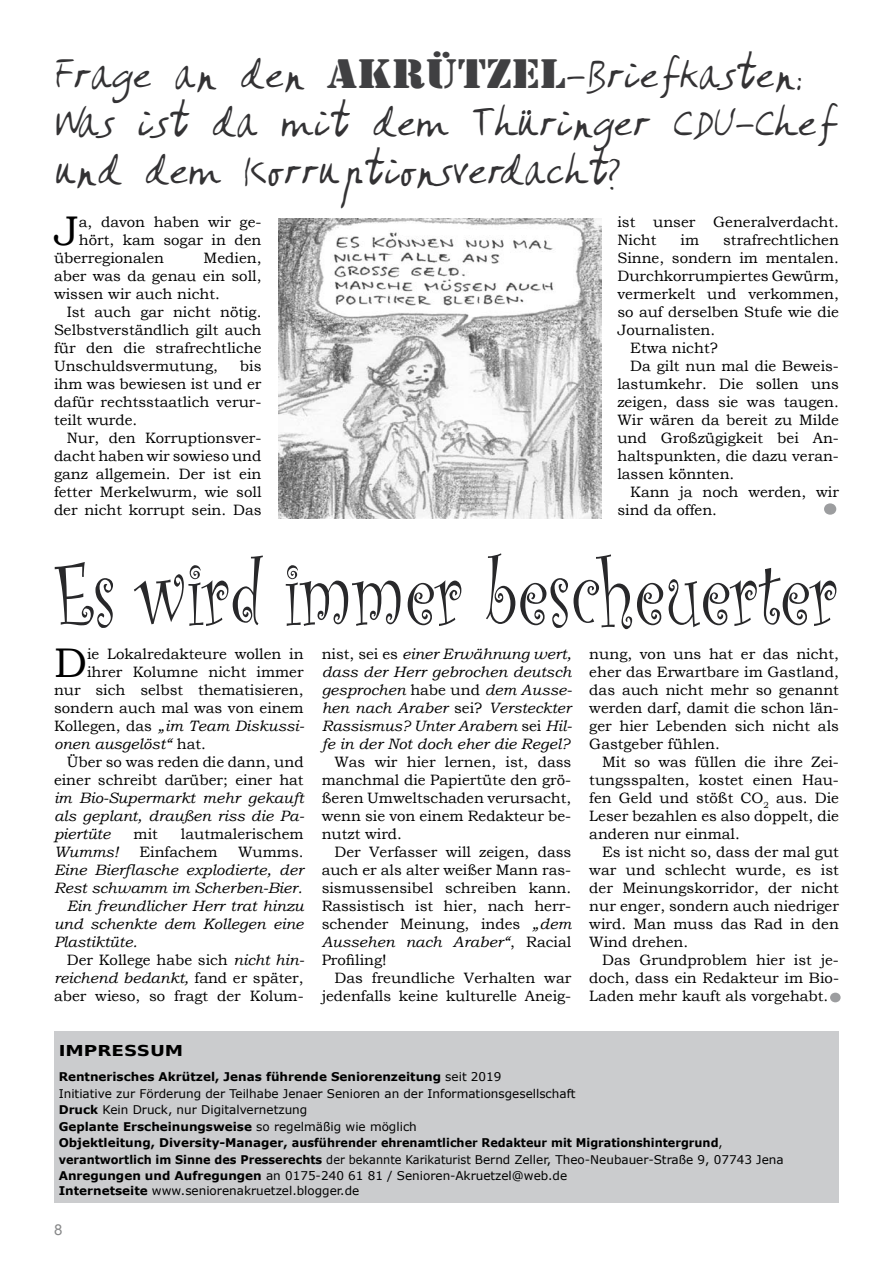
<style>
.page{position:relative;width:893px;height:1263px;background:#fff}
.page>*{position:absolute;margin:0;border:0;box-sizing:border-box;transform-origin:0 0}
.t1{font:92.55px "Curlz";color:#28282a;scale:.79 1}
.t2{font:700 61.95px "Bookman Old Style";color:#9c9d9f;scale:1.08 1}
.t3{font:700 53.25px "Bookman Old Style";color:#9c9d9f;scale:1.08 1}
.t4{font:46.05px/47.7px "Amano";color:#333234}
.t5{font:41.4px "Bookman Old Style";color:#000}
.t6{font:15px/18px "Bookman Old Style";color:#000;text-align:justify}
.t7{font:italic 15px/18px "Bookman Old Style";color:#000;text-align:justify}
.t8{font:700 15px "Bitstream Vera Sans";color:#000;scale:1.23 1}
.t9{font:15px "Arial";color:#878889}
.t10{font:12px/16.5px "Verdana";color:#000}
.s1{font-family:"Stencil";font-size:42.75px;color:#404042}
.s2{font-style:normal}
.s3{font-style:italic}
.s4{font-weight:700}
</style>
<div class="page">
<div style="left:54px;top:1031px;width:785px;height:172px;background:#cbccce"></div>
<img style="left:279px;top:219px;width:322px;height:299px">
<h3 class="t4" style="left:54px;top:49px;width:784px">Frage an den <span class="s1">AKRÜTZEL</span>-Briefkasten:<br>Was ist da mit dem Thüringer CDU-Chef und dem Korruptionsverdacht?</h3>
<h3 class="t5" style="left:54px;top:204px;width:26px">J</h3>
<p class="t6" style="left:79px;top:213px;width:184px">a, davon haben wir ge-</p>
<p class="t6" style="left:617px;top:213px;width:223px">ist unser Generalverdacht.<br>Nicht</p>
<p class="t6" style="left:79px;top:231px;width:184px">hört, kam sogar in den</p>
<p class="t6" style="left:54px;top:249px;width:112px">überregionalen</p>
<p class="t6" style="left:680px;top:231px;width:20px">im</p>
<p class="t6" style="left:723px;top:231px;width:117px">strafrechtlichen</p>
<p class="t6" style="left:617px;top:249px;width:223px">Sinne, sondern im mentalen.</p>
<p class="t6" style="left:617px;top:267px;width:223px">Durchkorrumpiertes Gewürm,</p>
<p class="t6" style="left:617px;top:285px;width:223px">vermerkelt und verkommen,</p>
<p class="t6" style="left:617px;top:303px;width:223px">so auf derselben Stufe wie die</p>
<p class="t6" style="left:617px;top:321px;width:99px">Journalisten.</p>
<p class="t6" style="left:630px;top:339px;width:89px">Etwa nicht?</p>
<p class="t6" style="left:630px;top:357px;width:210px">Da gilt nun mal die Beweis-</p>
<p class="t6" style="left:617px;top:375px;width:223px">lastumkehr. Die sollen uns</p>
<p class="t6" style="left:617px;top:393px;width:223px">zeigen, dass sie was taugen.</p>
<p class="t6" style="left:617px;top:411px;width:223px">Wir wären da bereit zu Milde</p>
<p class="t6" style="left:617px;top:429px;width:223px">und Großzügigkeit bei An-</p>
<p class="t6" style="left:617px;top:447px;width:223px">haltspunkten, die dazu veran-</p>
<p class="t6" style="left:617px;top:465px;width:118px">lassen könnten.</p>
<p class="t6" style="left:630px;top:483px;width:210px">Kann ja noch werden, wir</p>
<p class="t6" style="left:617px;top:501px;width:101px">sind da offen.</p>
<p class="t6" style="left:54px;top:249px;width:209px;text-indent:150px">Medien, aber was da genau ein soll, wissen wir auch nicht.</p>
<p class="t6" style="left:54px;top:303px;width:209px;text-indent:13px">Ist auch gar nicht nötig.<br>Selbstverständlich gilt auch für den die strafrechtliche Unschuldsvermutung,</p>
<p class="t6" style="left:54px;top:357px;width:209px;text-indent:186px">bis ihm was bewiesen ist und er dafür rechtsstaatlich verur&shy;teilt wurde.</p>
<p class="t6" style="left:54px;top:429px;width:209px;text-indent:13px">Nur, den Korruptionsver&shy;dacht haben wir sowieso und ganz allgemein. Der ist ein fetter Merkelwurm, wie soll der nicht korrupt sein. Das</p>
<h2 class="t2" style="left:819px;top:448px;width:23px">.</h2>
<h1 class="t1" style="left:54px;top:529px;width:993px">Es wird immer bescheuerter</h1>
<h3 class="t5" style="left:54px;top:636px;width:35px">D</h3>
<p class="t6" style="left:87px;top:645px;width:218px">ie Lokalredakteure wollen in</p>
<p class="t6" style="left:87px;top:663px;width:218px">ihrer Kolumne nicht immer</p>
<p class="t6" style="left:54px;top:681px;width:251px">nur sich selbst thematisieren,</p>
<p class="t6" style="left:54px;top:699px;width:251px">sondern auch mal was von einem</p>
<p class="t7" style="left:54px;top:716px;width:252px"><span class="s2">Kollegen, das</span> „im Team Diskussi-</p>
<p class="t7" style="left:54px;top:734px;width:153px">onen ausgelöst“ <span class="s2">hat.</span></p>
<p class="t6" style="left:67px;top:753px;width:238px">Über so was reden die dann, und</p>
<p class="t6" style="left:54px;top:771px;width:251px">einer schreibt darüber; einer hat</p>
<p class="t7" style="left:54px;top:788px;width:252px">im Bio-Supermarkt mehr gekauft als geplant, draußen riss die Pa&shy;piertüte</p>
<p class="t6" style="left:134px;top:825px;width:26px">mit</p>
<p class="t6" style="left:181px;top:825px;width:124px">lautmalerischem</p>
<p class="t7" style="left:54px;top:842px;width:66px">Wumms!</p>
<p class="t6" style="left:139px;top:843px;width:80px">Einfachem</p>
<p class="t6" style="left:238px;top:843px;width:67px">Wumms.</p>
<p class="t7" style="left:54px;top:860px;width:251px">Eine Bierflasche explodierte, der</p>
<p class="t7" style="left:54px;top:878px;width:250px">Rest schwamm im Scherben-Bier.</p>
<p class="t7" style="left:67px;top:896px;width:238px">Ein freundlicher Herr trat hinzu</p>
<p class="t7" style="left:54px;top:914px;width:251px">und schenkte dem Kollegen eine</p>
<p class="t7" style="left:54px;top:932px;width:85px">Plastiktüte.</p>
<p class="t6" style="left:67px;top:951px;width:239px">Der Kollege habe sich <span class="s3">nicht hin-</span></p>
<p class="t7" style="left:54px;top:968px;width:251px">reichend bedankt, <span class="s2">fand er später,</span></p>
<p class="t6" style="left:54px;top:987px;width:251px">aber wieso, so fragt der Kolum-</p>
<p class="t7" style="left:322px;top:644px;width:252px"><span class="s2">nist, sei es</span> einer Erwähnung wert, dass der Herr gebrochen deutsch gesprochen <span class="s2">habe und</span> dem Ausse&shy;hen nach Araber <span class="s2">sei?</span> Versteckter Rassismus? Unter Arabern <span class="s2">sei</span> Hil&shy;fe in der Not doch eher die Regel?</p>
<p class="t6" style="left:322px;top:753px;width:251px;text-indent:13px">Was wir hier lernen, ist, dass manchmal die Papiertüte den grö&shy;ßeren Umweltschaden verursacht, wenn sie von einem Redakteur be&shy;nutzt wird.</p>
<p class="t6" style="left:322px;top:843px;width:251px;text-indent:13px">Der Verfasser will zeigen, dass auch er als alter weißer Mann ras&shy;sismussensibel schreiben kann.<br>Rassistisch ist hier, nach herr&shy;schender Meinung, indes <span class="s3">„dem Aussehen nach Araber“</span>, Racial Profiling!</p>
<p class="t6" style="left:322px;top:969px;width:251px;text-align:right">Das freundliche Verhalten war jedenfalls keine kulturelle Aneig-</p>
<p class="t6" style="left:589px;top:645px;width:251px">nung, von uns hat er das nicht, eher das Erwartbare im Gastland, das auch nicht mehr so genannt werden darf, damit die schon län&shy;ger hier Lebenden sich nicht als Gastgeber fühlen.</p>
<p class="t6" style="left:589px;top:753px;width:251px;text-indent:13px">Mit so was füllen die ihre Zei&shy;tungsspalten, kostet einen Hau&shy;fen Geld und stößt CO<sub>2</sub> aus. Die Leser bezahlen es also doppelt, die anderen nur einmal.</p>
<p class="t6" style="left:589px;top:843px;width:251px;text-indent:13px">Es ist nicht so, dass der mal gut war und schlecht wurde, es ist der Meinungskorridor, der nicht nur enger, sondern auch niedriger wird. Man muss das Rad in den Wind drehen.</p>
<p class="t6" style="left:589px;top:951px;width:251px;text-indent:13px">Das Grundproblem hier ist je&shy;doch, dass ein Redakteur im Bio-Laden mehr kauft als vorgehabt.</p>
<h3 class="t3" style="left:825px;top:945px;width:20px">.</h3>
<p class="t8" style="left:59px;top:1042px;width:103px">IMPRESSUM</p>
<p class="t10" style="left:59px;top:1068px;width:726px"><span class="s4">Rentnerisches Akrützel, Jenas führende Seniorenzeitung</span> seit 2019<br>Initiative zur Förderung der Teilhabe Jenaer Senioren an der Informationsgesellschaft<br><span class="s4">Druck</span> Kein Druck, nur Digitalvernetzung<br><span class="s4">Geplante Erscheinungsweise</span> so regelmäßig wie möglich<br><span class="s4">Objektleitung, Diversity-Manager, ausführender ehrenamtlicher Redakteur mit Migrationshintergrund</span>, <span class="s4">verantwortlich im Sinne des Presserechts</span> der bekannte Karikaturist Bernd Zeller, Theo-Neubauer-Straße 9, 07743 Jena <span class="s4">Anregungen und Aufregungen</span> an 0175-240 61 81 / Senioren-Akruetzel@web.de</p>
<p class="t10" style="left:59px;top:1182px;width:302px"><span class="s4">Internetseite</span> www.seniorenakruetzel.blogger.de</p>
<p class="t9" style="left:54px;top:1220px;width:10px">8</p>
</div>
